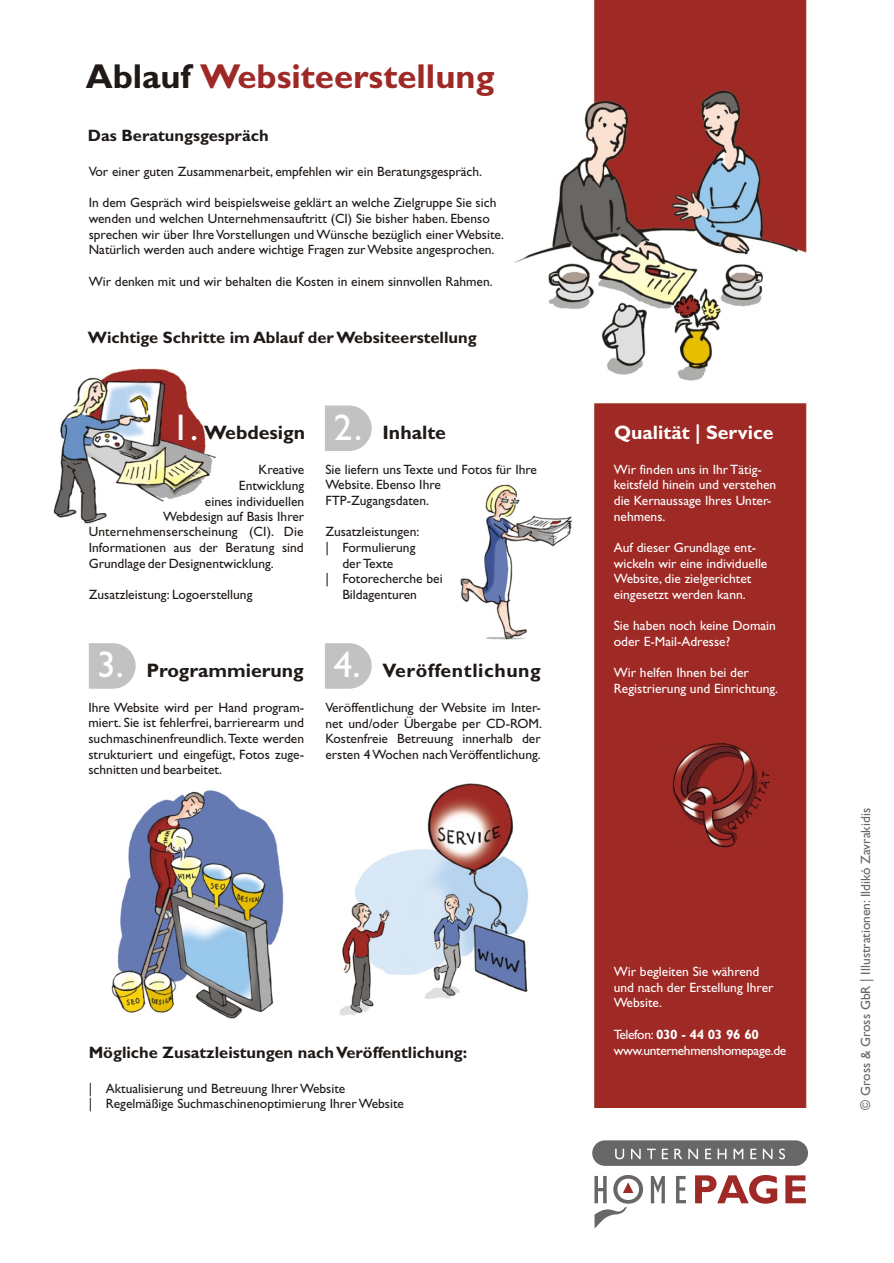
<style>
.page{position:relative;width:894px;height:1263px;background:#fff}
.page>*{position:absolute;margin:0;border:0;box-sizing:border-box;transform-origin:0 0}
.t1{font:37.2px "Gill Sans";color:#fff}
.t2{font:700 34.65px "Gill Sans";color:#9e2926}
.t3{font:700 19.5px "Gill Sans";color:#1f1a17}
.t4{font:700 19.5px "Gill Sans";color:#fff}
.t5{font:700 16.5px "Gill Sans";color:#1f1a17}
.t6{font:13.5px/15.6px "Gill Sans";color:#1f1a17}
.t7{font:13.5px/15.6px "Gill Sans";color:#fff}
.t8{font:13.5px/15.6px "Gill Sans";letter-spacing:-.03em;color:#fff}
.t9{font:13.5px "Gill Sans";color:#696666}
.s1{color:#1f1a17}
.s2{font-weight:400;font-size:37.2px;color:#fff}
.s3{font-weight:700}
</style>
<div class="page">
<img style="left:53px;top:368px;width:163px;height:156px">
<img style="left:515px;top:0;width:292px;height:1108px">
<img style="left:460px;top:472px;width:120px;height:175px">
<img style="left:339px;top:776px;width:193px;height:275px">
<svg style="left:89px;top:643px;width:47px;height:46px;background:#c9c9c9"></svg>
<svg style="left:595px;top:1175px;width:91px;height:53px"></svg>
<svg style="left:695px;top:1175px;width:111px;height:29px"></svg>
<svg style="left:592px;top:1140px;width:216px;height:26px;background:#7b7878"></svg>
<svg style="left:325px;top:643px;width:47px;height:46px;background:#c9c9c9"></svg>
<svg style="left:325px;top:406px;width:47px;height:45px;background:#c8c8c8"></svg>
<img style="left:111px;top:790px;width:173px;height:229px">
<img style="left:668px;top:743px;width:106px;height:105px">
<h2 class="t2" style="left:86px;top:62px;width:410px"><span class="s1">Ablauf</span> Websiteerstellung</h2>
<p class="t5" style="left:88px;top:128px;width:182px">Das Beratungsgespräch</p>
<p class="t6" style="left:89px;top:165px;width:395px">Vor einer guten Zusammenarbeit, empfehlen wir ein Beratungsgespräch.</p>
<p class="t6" style="left:89px;top:196px;width:417px">In dem Gespräch wird beispielsweise geklärt an welche Zielgruppe Sie sich wenden und welchen Unternehmensauftritt (CI) Sie bisher haben. Ebenso sprechen wir über Ihre Vorstellungen und Wünsche bezüglich einer Website.<br>Natürlich werden auch andere wichtige Fragen zur Website angesprochen.</p>
<p class="t6" style="left:89px;top:274px;width:406px">Wir denken mit und wir behalten die Kosten in einem sinnvollen Rahmen.</p>
<p class="t5" style="left:88px;top:331px;width:390px">Wichtige Schritte im Ablauf der Websiteerstellung</p>
<h3 class="t3" style="left:204px;top:424px;width:243px">Webdesign <span class="s2">2.</span> Inhalte</h3>
<h3 class="t4" style="left:614px;top:424px;width:161px">Qualität | Service</h3>
<p class="t6" style="left:163px;top:463px;width:142px;text-align:right">Kreative<br>Entwicklung<br>eines individuellen<br>Webdesign auf Basis Ihrer</p>
<h1 class="t1" style="left:172px;top:412px;width:28px">1.</h1>
<p class="t7" style="left:614px;top:462px;width:164px">Wir finden uns in Ihr Tätig&shy;keitsfeld hinein und verstehen die Kernaussage Ihres Unter&shy;nehmens.</p>
<p class="t7" style="left:614px;top:541px;width:155px">Auf dieser Grundlage ent&shy;wickeln wir eine individuelle<br>Website, die zielgerichtet eingesetzt werden kann.</p>
<p class="t7" style="left:614px;top:619px;width:164px">Sie haben noch keine Domain oder E-Mail-Adresse?</p>
<p class="t7" style="left:614px;top:666px;width:166px">Wir helfen Ihnen bei der<br>Registrierung und Einrichtung.</p>
<p class="t6" style="left:325px;top:463px;width:213px">Sie liefern uns Texte und Fotos für Ihre<br>Website. Ebenso Ihre<br>FTP-Zugangsdaten.</p>
<p class="t6" style="left:325px;top:525px;width:96px">Zusatzleistungen:</p>
<p class="t6" style="left:325px;top:541px;width:92px">| Formulierung</p>
<p class="t6" style="left:342px;top:557px;width:53px">der Texte</p>
<p class="t6" style="left:325px;top:572px;width:119px">| Fotorecherche bei</p>
<p class="t6" style="left:342px;top:588px;width:76px">Bildagenturen</p>
<p class="t6" style="left:89px;top:525px;width:216px;text-align:justify">Unternehmenserscheinung (CI). Die Informationen aus der Beratung sind Grundlage der Designentwicklung.</p>
<p class="t6" style="left:89px;top:588px;width:165px">Zusatzleistung: Logoerstellung</p>
<h3 class="t3" style="left:97px;top:662px;width:445px"><span class="s2">3.</span> Programmierung <span class="s2">4.</span> Veröffentlichung</h3>
<p class="t6" style="left:88px;top:701px;width:217px;text-align:justify">Ihre Website wird per Hand program&shy;miert. Sie ist fehlerfrei, barrierearm und suchmaschinenfreundlich. Texte werden strukturiert und eingefügt, Fotos zuge&shy;schnitten und bearbeitet.</p>
<p class="t6" style="left:325px;top:701px;width:218px;text-align:justify">Veröffentlichung der Website im Inter&shy;net und/oder Übergabe per CD-ROM.<br>Kostenfreie Betreuung innerhalb der ersten 4 Wochen nach Veröffentlichung.</p>
<p class="t5" style="left:89px;top:1045px;width:380px">Mögliche Zusatzleistungen nach Veröffentlichung:</p>
<p class="t6" style="left:89px;top:1081px;width:317px">| Aktualisierung und Betreuung Ihrer Website<br>| Regelmäßige Suchmaschinenoptimierung Ihrer Website</p>
<p class="t7" style="left:614px;top:965px;width:161px">Wir begleiten Sie während und nach der Erstellung Ihrer<br>Website.</p>
<p class="t8" style="left:614px;top:1028px;width:174px">Telefon: <span class="s3">030 - 44 03 96 60 </span>www.unternehmenshomepage.de</p>
<p class="t9" style="left:860px;top:1110px;width:303px;rotate:-90deg">© Gross &amp; Gross GbR | Illustrationen: Ildikó Zavrakidis</p>
</div>
